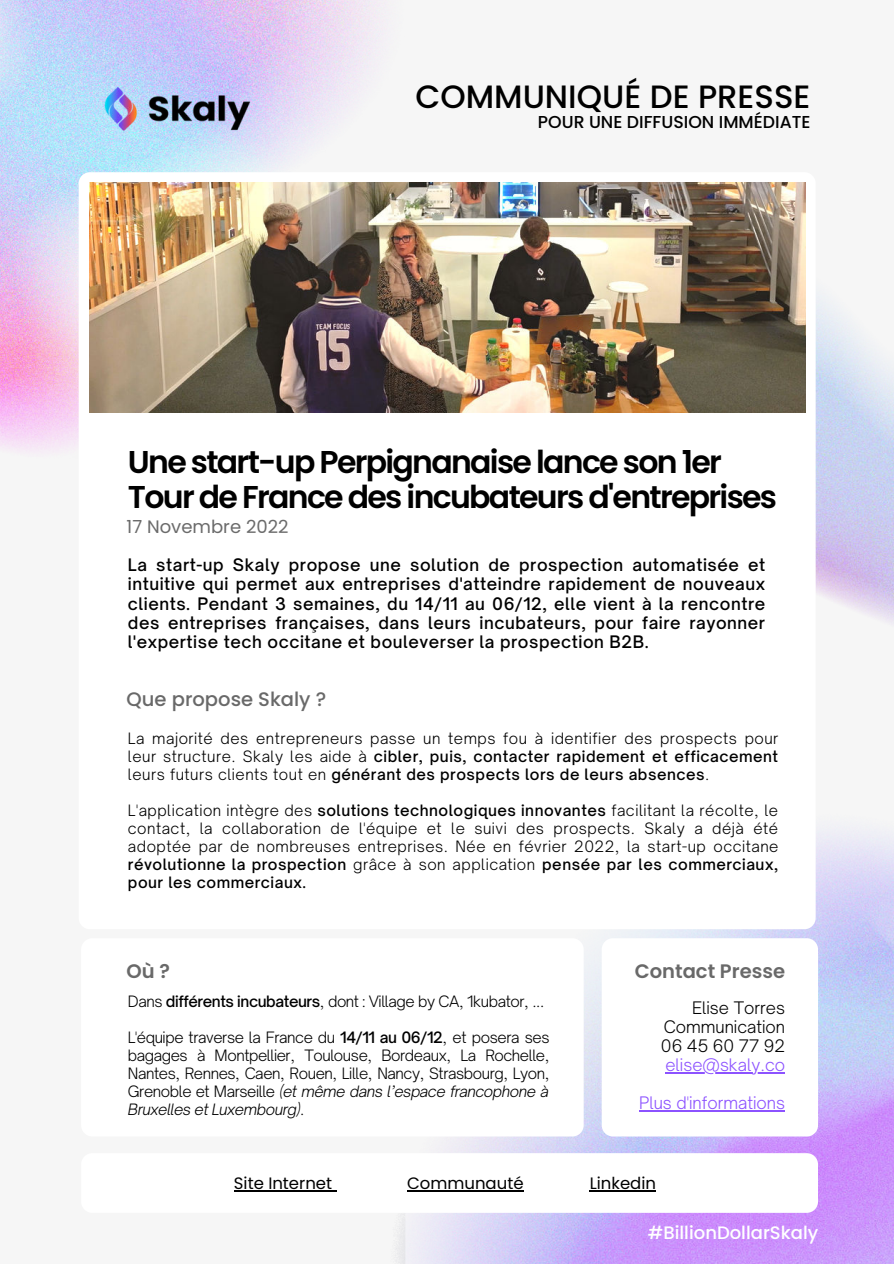
<style>
.page{position:relative;width:894px;height:1264px;background:#fff}
.page>*{position:absolute;margin:0;border:0;box-sizing:border-box;transform-origin:0 0}
.t1{font:500 32.25px "Poppins";color:#000}
.t2{font:600 31.5px/35px "Poppins";letter-spacing:-.055em;color:#000}
.t3{font:500 19.5px "Poppins";color:#696969}
.t4{font:600 19.5px "Poppins";color:#696969}
.t5{font:500 18px "Poppins";color:#fff}
.t6{font:18px "Poppins";color:#6b6b6b}
.t7{font:500 17.25px "Poppins";color:#000}
.t8{font:500 16.5px/19.2px "Open Sauce One";letter-spacing:.035em;color:#000;text-align:justify}
.t9{font:300 16.5px/19.2px "Open Sauce One";color:#000;text-align:justify}
.t10{font:300 16.5px "Open Sauce One";color:#8c52ff}
.t11{font:16.5px "Poppins";color:#000}
.t12{font:300 15px/18px "Open Sauce One";letter-spacing:.035em;color:#000;text-align:justify}
.t13{font:300 15px "Open Sauce One";letter-spacing:-.025em;color:#000}
.s1{font-weight:500}
.s2{font-style:italic}
</style>
<div class="page">
<div style="left:0;top:0;width:893px;height:1263px;background:#f6f6f6"></div>
<img style="left:0;top:0;width:383px;height:452px">
<img style="left:396px;top:834px;width:497px;height:429px">
<img style="left:815px;top:300px;width:78px;height:323px">
<div style="left:81px;top:938px;width:502px;height:198px;background:#fff;border-radius:11px"></div>
<div style="left:79px;top:172px;width:736px;height:757px;background:#fff;border-radius:11px"></div>
<img style="left:89px;top:183px;width:715px;height:229px">
<div style="left:601px;top:938px;width:216px;height:198px;background:#fff;border-radius:11px"></div>
<img style="left:90px;top:78px;width:169px;height:63px">
<hr style="left:665px;top:1072px;width:119px;height:1px;background:#8c52ff">
<hr style="left:639px;top:1110px;width:145px;height:1px;background:#8c52ff">
<div style="left:81px;top:1153px;width:736px;height:59px;background:#fff;border-radius:11px"></div>
<hr style="left:234px;top:1189px;width:98px;height:2px;background:#000">
<hr style="left:407px;top:1189px;width:116px;height:2px;background:#000">
<hr style="left:589px;top:1189px;width:67px;height:2px;background:#000">
<h1 class="t1" style="left:415px;top:78px;width:396px">COMMUNIQUÉ DE PRESSE</h1>
<p class="t7" style="left:538px;top:112px;width:274px">POUR UNE DIFFUSION IMMÉDIATE</p>
<h2 class="t2" style="left:128px;top:444px;width:650px">Une start-up Perpignanaise lance son 1er<br>Tour de France des incubateurs d'entreprises</h2>
<p class="t6" style="left:127px;top:516px;width:163px">17 Novembre 2022</p>
<p class="t8" style="left:128px;top:555px;width:638px">La start-up Skaly propose une solution de prospection automatisée et intuitive qui permet aux entreprises d'atteindre rapidement de nouveaux clients. Pendant 3 semaines, du 14/11 au 06/12, elle vient à la rencontre des entreprises françaises, dans leurs incubateurs, pour faire rayonner l'expertise tech occitane et bouleverser la prospection B2B.</p>
<h3 class="t3" style="left:127px;top:688px;width:201px">Que propose Skaly ?</h3>
<p class="t12" style="left:128px;top:728px;width:652px">La majorité des entrepreneurs passe un temps fou à identifier des prospects pour leur structure. Skaly les aide à <span class="s1">cibler, puis, contacter rapidement et efficacement </span>leurs futurs clients tout en <span class="s1">générant des prospects lors de leurs absences</span>.</p>
<p class="t12" style="left:128px;top:801px;width:652px">L'application intègre des <span class="s1">solutions technologiques innovantes</span> facilitant la récolte, le contact, la collaboration de l'équipe et le suivi des prospects. Skaly a déjà été adoptée par de nombreuses entreprises. Née en février 2022, la start-up occitane <span class="s1">révolutionne la prospection</span> grâce à son application <span class="s1">pensée par les commerciaux, pour les commerciaux.</span></p>
<h3 class="t4" style="left:127px;top:959px;width:45px">Où ?</h3>
<p class="t13" style="left:128px;top:991px;width:417px">Dans <span class="s1">différents incubateurs</span>, dont : Village by CA, 1kubator, ...</p>
<p class="t12" style="left:128px;top:1028px;width:423px">L'équipe traverse la France du <span class="s1">14/11 au 06/12</span>, et posera ses bagages à Montpellier, Toulouse, Bordeaux, La Rochelle, Nantes, Rennes, Caen, Rouen, Lille, Nancy, Strasbourg, Lyon, Grenoble et Marseille <span class="s2">(et même dans l’espace francophone à Bruxelles et Luxembourg)</span>.</p>
<h3 class="t4" style="left:634px;top:959px;width:152px">Contact Presse</h3>
<p class="t9" style="left:660px;top:997px;width:126px;text-indent:31px">Elise Torres Communication 06 45 60 77 92</p>
<p class="t10" style="left:665px;top:1054px;width:121px">elise@skaly.co</p>
<p class="t10" style="left:639px;top:1092px;width:147px">Plus d'informations</p>
<p class="t11" style="left:234px;top:1173px;width:100px">Site Internet</p>
<p class="t11" style="left:407px;top:1173px;width:118px">Communauté</p>
<p class="t11" style="left:589px;top:1173px;width:68px">Linkedin</p>
<p class="t5" style="left:647px;top:1222px;width:172px">#BillionDollarSkaly</p>
</div>
